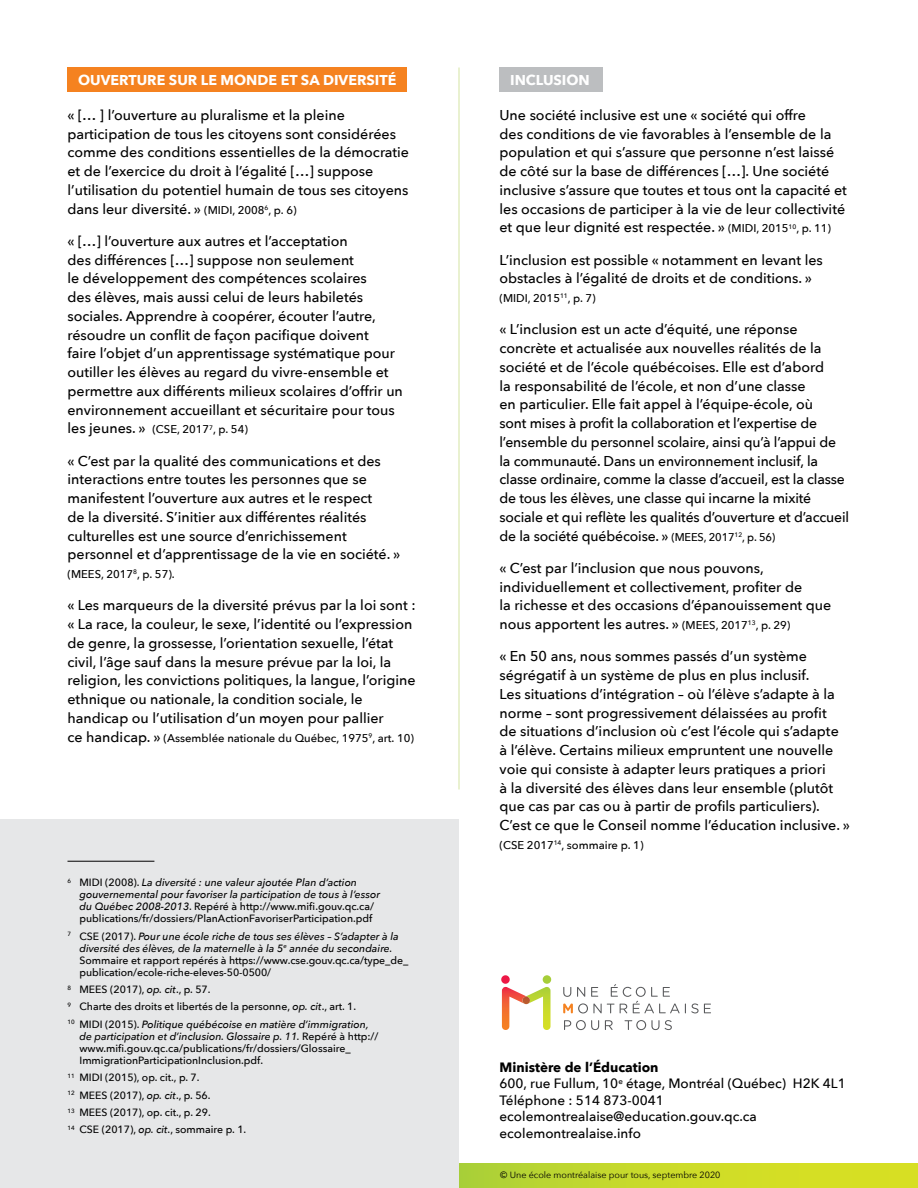
<style>
.page{position:relative;width:918px;height:1188px;background:#fff}
.page>*{position:absolute;margin:0;border:0;box-sizing:border-box;transform-origin:0 0}
.t1{font:500 14.25px/18.8px "Avenir Next";color:#000}
.t2{font:700 14.25px "Avenir Next";color:#fff}
.t3{font:500 13.5px/16.5px "Avenir Next";color:#000}
.t4{font:500 11.25px "Avenir Next";color:#000}
.t5{font:500 10.5px/12px "Avenir Next";color:#000}
.t6{font:italic 500 10.5px/12px "Avenir Next";color:#000}
.t7{font:9px "Avenir Next";color:#000}
.s1{font-size:11.25px}
.s2{font-size:14.25px}
.s3{font-style:normal}
.s4{font-style:italic}
.s5{font-weight:700}
</style>
<div class="page">
<div style="left:0;top:820px;width:459px;height:368px;background:#e6e7e8"></div>
<div style="left:68px;top:68px;width:339px;height:24px;background:#f58220"></div>
<div style="left:500px;top:68px;width:103px;height:24px;background:#bcbec0"></div>
<hr style="left:68px;top:861px;width:86px;height:1px;background:#000">
<hr style="left:458px;top:68px;width:2px;height:721px;background:#e2edc1">
<div style="left:459px;top:1164px;width:459px;height:24px;background:linear-gradient(to right,#b2d236,#dfe21f)"></div>
<svg style="left:563px;top:984px;width:148px;height:29px"></svg>
<svg style="left:564px;top:1020px;width:35px;height:10px"></svg>
<svg style="left:605px;top:1020px;width:8px;height:10px"></svg>
<svg style="left:625px;top:1020px;width:47px;height:10px"></svg>
<div style="left:543px;top:975px;width:8px;height:9px;background:#a6ce39;border-radius:50%"></div>
<div style="left:501px;top:975px;width:9px;height:9px;background:#ed1846;border-radius:50%"></div>
<svg style="left:502px;top:987px;width:49px;height:43px"></svg>
<p class="t2" style="left:78px;top:68px;width:320px">OUVERTURE SUR LE MONDE ET SA DIVERSITÉ</p>
<p class="t1" style="left:68px;top:105px;width:343px">« [… ] l’ouverture au pluralisme et la pleine participation de tous les citoyens sont considérées comme des conditions essentielles de la démocratie et de l’exercice du droit à l’égalité […] suppose l’utilisation du potentiel humain de tous ses citoyens dans leur diversité. » <span class="s1">(MIDI, 2008</span><sup>6</sup><span class="s1">, p. 6)</span></p>
<p class="t1" style="left:68px;top:231px;width:337px">« […] l’ouverture aux autres et l’acceptation<br>des différences […] suppose non seulement<br>le développement des compétences scolaires<br>des élèves, mais aussi celui de leurs habiletés sociales. Apprendre à coopérer, écouter l’autre, résoudre un conflit de façon pacifique doivent<br>faire l’objet d’un apprentissage systématique pour outiller les élèves au regard du vivre-ensemble et permettre aux différents milieux scolaires d’offrir un environnement accueillant et sécuritaire pour tous</p>
<p class="t4" style="left:68px;top:420px;width:182px"><span class="s2">les jeunes. »</span> (CSE, 2017<sup>7</sup>, p. 54)</p>
<p class="t1" style="left:68px;top:451px;width:334px">« C’est par la qualité des communications et des interactions entre toutes les personnes que se manifestent l’ouverture aux autres et le respect<br>de la diversité. S’initier aux différentes réalités culturelles est une source d’enrichissement personnel et d’apprentissage de la vie en société. »</p>
<p class="t4" style="left:68px;top:565px;width:109px">(MEES, 2017<sup>8</sup>, p. 57).</p>
<p class="t1" style="left:68px;top:596px;width:350px">« Les marqueurs de la diversité prévus par la loi sont : « La race, la couleur, le sexe, l’identité ou l’expression de genre, la grossesse, l’orientation sexuelle, l’état civil, l’âge sauf dans la mesure prévue par la loi, la religion, les convictions politiques, la langue, l’origine ethnique ou nationale, la condition sociale, le handicap ou l’utilisation d’un moyen pour pallier</p>
<p class="t4" style="left:68px;top:728px;width:348px"><span class="s2">ce handicap. »</span> (Assemblée nationale du Québec, 1975<sup>9</sup>, art. 10)</p>
<p class="t6" style="left:80px;top:876px;width:302px;text-indent:-12px"><sup>6</sup> <span class="s3">MIDI (2008).</span> La diversité : une valeur ajoutée Plan d’action gouvernemental pour favoriser la participation de tous à l’essor du Québec 2008-2013<span class="s3">. Repéré à http://www.mifi.gouv.qc.ca/ publications/fr/dossiers/PlanActionFavoriserParticipation.pdf</span></p>
<p class="t5" style="left:79px;top:930px;width:330px;text-indent:-12px"><sup>7</sup> CSE (2017). <span class="s4">Pour une école riche de tous ses élèves – S’adapter à la diversité des élèves, de la maternelle à la 5</span><sup>e</sup> <span class="s4">année du secondaire.<br></span>Sommaire et rapport repérés à https://www.cse.gouv.qc.ca/type_de_ publication/ecole-riche-eleves-50-0500/</p>
<p class="t5" style="left:68px;top:980px;width:303px;line-height:17.4px"><sup>8</sup> MEES (2017), <span class="s4">op. cit</span>., p. 57.<br><sup>9</sup> Charte des droits et libertés de la personne, <span class="s4">op. cit</span>., art. 1.<br><sup>10</sup> MIDI (2015). <span class="s4">Politique québécoise en matière d’immigration,</span></p>
<p class="t5" style="left:79px;top:1030px;width:301px"><span class="s4">de participation et d’inclusion. Glossaire p. 11.</span> Repéré à http:// www.mifi.gouv.qc.ca/publications/fr/dossiers/Glossaire_<br>ImmigrationParticipationInclusion.pdf.</p>
<p class="t5" style="left:68px;top:1069px;width:180px;line-height:17.4px"><sup>11</sup> MIDI (2015), op. cit., p. 7.<br><sup>12</sup> MEES (2017), <span class="s4">op. cit</span>., p. 56.<br><sup>13</sup> MEES (2017), op. cit., p. 29.<br><sup>14</sup> CSE (2017), <span class="s4">op. cit</span>., sommaire p. 1.</p>
<p class="t2" style="left:510px;top:68px;width:81px">INCLUSION</p>
<p class="t1" style="left:500px;top:105px;width:349px">Une société inclusive est une « société qui offre<br>des conditions de vie favorables à l’ensemble de la population et qui s’assure que personne n’est laissé de côté sur la base de différences […]. Une société inclusive s’assure que toutes et tous ont la capacité et les occasions de participer à la vie de leur collectivité et que leur dignité est respectée. » <span class="s1">(MIDI, 2015</span><sup>10</sup><span class="s1">, p. 11)</span></p>
<p class="t1" style="left:500px;top:250px;width:325px">L’inclusion est possible « notamment en levant les obstacles à l’égalité de droits et de conditions. »</p>
<p class="t4" style="left:500px;top:289px;width:98px">(MIDI, 2015<sup>11</sup>, p. 7)</p>
<p class="t1" style="left:500px;top:320px;width:351px">« L’inclusion est un acte d’équité, une réponse concrète et actualisée aux nouvelles réalités de la société et de l’école québécoises. Elle est d’abord<br>la responsabilité de l’école, et non d’une classe<br>en particulier. Elle fait appel à l’équipe-école, où<br>sont mises à profit la collaboration et l’expertise de l’ensemble du personnel scolaire, ainsi qu’à l’appui de la communauté. Dans un environnement inclusif, la classe ordinaire, comme la classe d’accueil, est la classe de tous les élèves, une classe qui incarne la mixité sociale et qui reflète les qualités d’ouverture et d’accueil de la société québécoise. » <span class="s1">(MEES, 2017</span><sup>12</sup><span class="s1">, p. 56)</span></p>
<p class="t1" style="left:500px;top:558px;width:333px">« C’est par l’inclusion que nous pouvons, individuellement et collectivement, profiter de<br>la richesse et des occasions d’épanouissement que nous apportent les autres. » <span class="s1">(MEES, 2017</span><sup>13</sup><span class="s1">, p. 29)</span></p>
<p class="t1" style="left:500px;top:647px;width:352px">« En 50 ans, nous sommes passés d’un système ségrégatif à un système de plus en plus inclusif.<br>Les situations d’intégration – où l’élève s’adapte à la norme – sont progressivement délaissées au profit<br>de situations d’inclusion où c’est l’école qui s’adapte à l’élève. Certains milieux empruntent une nouvelle voie qui consiste à adapter leurs pratiques a priori<br>à la diversité des élèves dans leur ensemble (plutôt que cas par cas ou à partir de profils particuliers).<br>C’est ce que le Conseil nomme l’éducation inclusive. »</p>
<p class="t4" style="left:500px;top:835px;width:146px">(CSE 2017<sup>14</sup>, sommaire p. 1)</p>
<p class="t3" style="left:500px;top:1058px;width:348px"><span class="s5">Ministère de l’Éducation<br></span>600, rue Fullum, 10<sup>e</sup> étage, Montréal (Québec) H2K 4L1<br>Téléphone : 514 873-0041 ecolemontrealaise@education.gouv.qc.ca ecolemontrealaise.info</p>
<p class="t7" style="left:500px;top:1168px;width:222px">© Une école montréalaise pour tous, septembre 2020</p>
</div>
